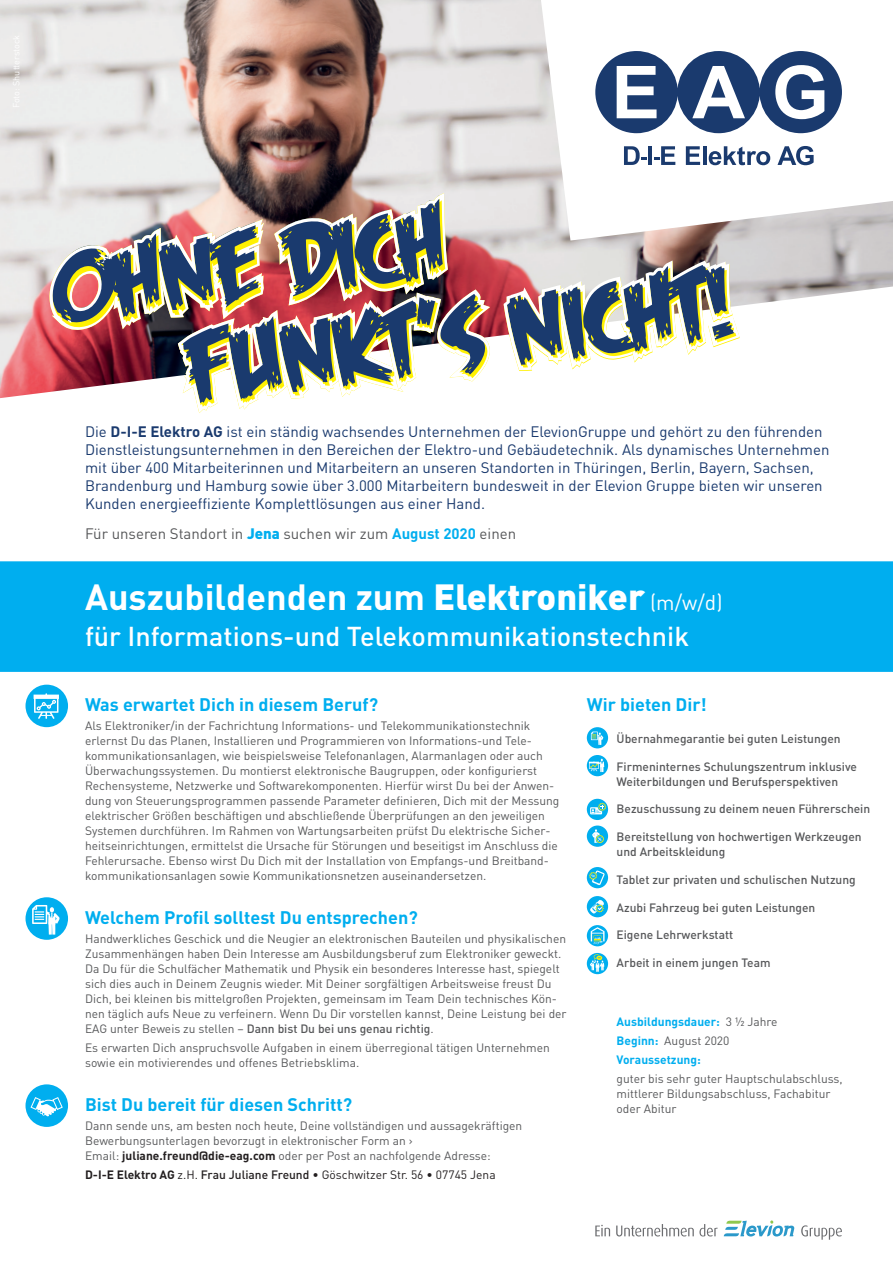
<style>
.page{position:relative;width:893px;height:1263px;background:#fff}
.page>*{position:absolute;margin:0;border:0;box-sizing:border-box;transform-origin:0 0}
.t1{font:700 36px "DIN Pro";color:#fff}
.t2{font:500 27px "DIN Pro";color:#fff}
.t3{font:700 18px "DIN Pro";color:#00aeef}
.t4{font:15px/18px "DIN Pro";color:#1a3a6e}
.t5{font:15px "DIN Pro";color:#57585a}
.t6{font:12px/15px "DIN Pro";color:#57585a}
.t7{font:500 12px/15px "DIN Pro";color:#57585a}
.t8{font:12px "DIN Pro";color:#231f20}
.t9{font:700 12px/19.2px "DIN Pro";color:#00aeef}
.s1{font-weight:700}
.s2{font-weight:900;color:#00aeef}
.s3{font-weight:700;color:#00aeef}
.s4{font-weight:900}
.s5{font-weight:400;font-size:21px}
.s6{font-weight:500}
.s7{font-weight:700;color:#231f20}
.s8{font-weight:400;color:#57585a}
</style>
<div class="page">
<img style="left:0;top:0;width:893px;height:398px">
<svg style="left:801px;top:1225px;width:41px;height:15px"></svg>
<svg style="left:724px;top:1220px;width:70px;height:16px"></svg>
<svg style="left:595px;top:1225px;width:15px;height:11px"></svg>
<svg style="left:616px;top:1224px;width:102px;height:12px"></svg>
<div style="left:0;top:561px;width:893px;height:111px;background:#00aeef"></div>
<div style="left:26px;top:685px;width:42px;height:42px;background:#00aeef;border-radius:50%"></div>
<svg style="left:34px;top:693px;width:25px;height:26px"></svg>
<div style="left:26px;top:897px;width:42px;height:43px;background:#00aeef;border-radius:50%"></div>
<svg style="left:32px;top:905px;width:28px;height:29px"></svg>
<div style="left:26px;top:1084px;width:42px;height:43px;background:#00aeef;border-radius:50%"></div>
<svg style="left:31px;top:1097px;width:32px;height:19px"></svg>
<svg style="left:504px;top:260px;width:236px;height:111px"></svg>
<img style="left:48px;top:193px;width:442px;height:220px">
<div style="left:587px;top:953px;width:21px;height:21px;background:#00aeef;border-radius:50%"></div>
<svg style="left:590px;top:954px;width:14px;height:18px"></svg>
<div style="left:587px;top:727px;width:21px;height:21px;background:#00aeef;border-radius:50%"></div>
<svg style="left:591px;top:731px;width:12px;height:14px"></svg>
<div style="left:587px;top:755px;width:21px;height:21px;background:#00aeef;border-radius:50%"></div>
<svg style="left:589px;top:759px;width:15px;height:13px"></svg>
<div style="left:587px;top:896px;width:21px;height:21px;background:#00aeef;border-radius:50%"></div>
<svg style="left:590px;top:900px;width:14px;height:14px"></svg>
<div style="left:587px;top:799px;width:21px;height:21px;background:#00aeef;border-radius:50%"></div>
<svg style="left:590px;top:803px;width:16px;height:11px"></svg>
<div style="left:587px;top:825px;width:21px;height:22px;background:#00aeef;border-radius:50%"></div>
<svg style="left:592px;top:829px;width:12px;height:14px"></svg>
<div style="left:587px;top:867px;width:21px;height:21px;background:#00aeef;border-radius:50%"></div>
<svg style="left:589px;top:870px;width:16px;height:15px"></svg>
<svg style="left:587px;top:925px;width:21px;height:21px"></svg>
<svg style="left:591px;top:927px;width:13px;height:17px"></svg>
<svg style="left:541px;top:0;width:352px;height:241px"></svg>
<svg style="left:624px;top:146px;width:23px;height:19px"></svg>
<hr style="left:648px;top:146px;width:4px;height:19px;background:#1a3a6e">
<svg style="left:654px;top:146px;width:21px;height:19px"></svg>
<svg style="left:686px;top:146px;width:14px;height:19px"></svg>
<hr style="left:703px;top:146px;width:3px;height:19px;background:#1a3a6e">
<svg style="left:709px;top:146px;width:61px;height:19px"></svg>
<svg style="left:777px;top:146px;width:37px;height:19px"></svg>
<svg style="left:595px;top:51px;width:247px;height:82px"></svg>
<p class="t4" style="left:85px;top:422px;width:746px">Die <span class="s1">D-I-E Elektro AG</span> ist ein ständig wachsendes Unternehmen der ElevionGruppe und gehört zu den führenden Dienstleistungsunternehmen in den Bereichen der Elektro-und Gebäudetechnik. Als dynamisches Unternehmen mit über 400 Mitarbeiterinnen und Mitarbeitern an unseren Standorten in Thüringen, Berlin, Bayern, Sachsen, Brandenburg und Hamburg sowie über 3.000 Mitarbeitern bundesweit in der Elevion Gruppe bieten wir unseren Kunden energieeffiziente Komplettlösungen aus einer Hand.</p>
<p class="t5" style="left:85px;top:523px;width:433px">Für unseren Standort in <span class="s2">Jena</span> suchen wir zum <span class="s3">August 2020</span> einen</p>
<h1 class="t1" style="left:85px;top:573px;width:639px">Auszubildenden zum <span class="s4">Elektroniker</span> <span class="s5">(m/w/d)</span></h1>
<h2 class="t2" style="left:85px;top:618px;width:606px">für Informations-und Telekommunikationstechnik</h2>
<h3 class="t3" style="left:85px;top:692px;width:295px">Was erwartet Dich in diesem Beruf?</h3>
<p class="t6" style="left:85px;top:718px;width:476px">Als Elektroniker/in der Fachrichtung Informations- und Telekommunikationstechnik erlernst Du das Planen, Installieren und Programmieren von Informations-und Tele&shy;kommunikationsanlagen, wie beispielsweise Telefonanlagen, Alarmanlagen oder auch Überwachungssystemen. Du montierst elektronische Baugruppen, oder konfigurierst Rechensysteme, Netzwerke und Softwarekomponenten. Hierfür wirst Du bei der Anwen&shy;dung von Steuerungsprogrammen passende Parameter definieren, Dich mit der Messung elektrischer Größen beschäftigen und abschließende Überprüfungen an den jeweiligen Systemen durchführen. Im Rahmen von Wartungsarbeiten prüfst Du elektrische Sicher&shy;heitseinrichtungen, ermittelst die Ursache für Störungen und beseitigst im Anschluss die Fehlerursache. Ebenso wirst Du Dich mit der Installation von Empfangs-und Breitband&shy;kommunikationsanlagen sowie Kommunikationsnetzen auseinandersetzen.</p>
<h3 class="t3" style="left:85px;top:905px;width:334px">Welchem Profil solltest Du entsprechen?</h3>
<p class="t6" style="left:85px;top:931px;width:483px">Handwerkliches Geschick und die Neugier an elektronischen Bauteilen und physikalischen Zusammenhängen haben Dein Interesse am Ausbildungsberuf zum Elektroniker geweckt.<br>Da Du für die Schulfächer Mathematik und Physik ein besonderes Interesse hast, spiegelt sich dies auch in Deinem Zeugnis wieder. Mit Deiner sorgfältigen Arbeitsweise freust Du Dich, bei kleinen bis mittelgroßen Projekten, gemeinsam im Team Dein technisches Kön&shy;nen täglich aufs Neue zu verfeinern. Wenn Du Dir vorstellen kannst, Deine Leistung bei der EAG unter Beweis zu stellen – <span class="s6">Dann bist Du bei uns genau richtig</span>.</p>
<p class="t6" style="left:85px;top:1040px;width:466px">Es erwarten Dich anspruchsvolle Aufgaben in einem überregional tätigen Unternehmen sowie ein motivierendes und offenes Betriebsklima.</p>
<h3 class="t3" style="left:85px;top:1092px;width:269px">Bist Du bereit für diesen Schritt?</h3>
<p class="t6" style="left:85px;top:1118px;width:439px">Dann sende uns, am besten noch heute, Deine vollständigen und aussagekräftigen<br>Bewerbungsunterlagen bevorzugt in elektronischer Form an ›<br>Email: <span class="s7">juliane.freund@die-eag.com</span> oder per Post an nachfolgende Adresse:</p>
<p class="t8" style="left:85px;top:1167px;width:412px"><span class="s1">D-I-E Elektro AG</span> z.H. <span class="s6">Frau Juliane Freund</span> • Göschwitzer Str. 56 • 07745 Jena</p>
<h3 class="t3" style="left:587px;top:692px;width:122px">Wir bieten Dir!</h3>
<p class="t7" style="left:617px;top:730px;width:226px">Übernahmegarantie bei guten Leistungen</p>
<p class="t7" style="left:617px;top:758px;width:242px">Firmeninternes Schulungszentrum inklusive<br>Weiterbildungen und Berufsperspektiven</p>
<p class="t7" style="left:617px;top:801px;width:255px">Bezuschussung zu deinem neuen Führerschein</p>
<p class="t7" style="left:617px;top:829px;width:247px">Bereitstellung von hochwertigen Werkzeugen und Arbeitskleidung</p>
<p class="t7" style="left:617px;top:871px;width:241px">Tablet zur privaten und schulischen Nutzung</p>
<p class="t7" style="left:617px;top:899px;width:200px">Azubi Fahrzeug bei guten Leistungen</p>
<p class="t7" style="left:617px;top:927px;width:118px">Eigene Lehrwerkstatt</p>
<p class="t7" style="left:617px;top:955px;width:156px">Arbeit in einem jungen Team</p>
<p class="t9" style="left:617px;top:1011px;width:162px">Ausbildungsdauer: <span class="s8">3 ½ Jahre<br></span>Beginn: <span class="s8">August 2020<br></span>Voraussetzung:</p>
<p class="t6" style="left:617px;top:1071px;width:228px">guter bis sehr guter Hauptschulabschluss, mittlerer Bildungsabschluss, Fachabitur oder Abitur</p>
</div>
